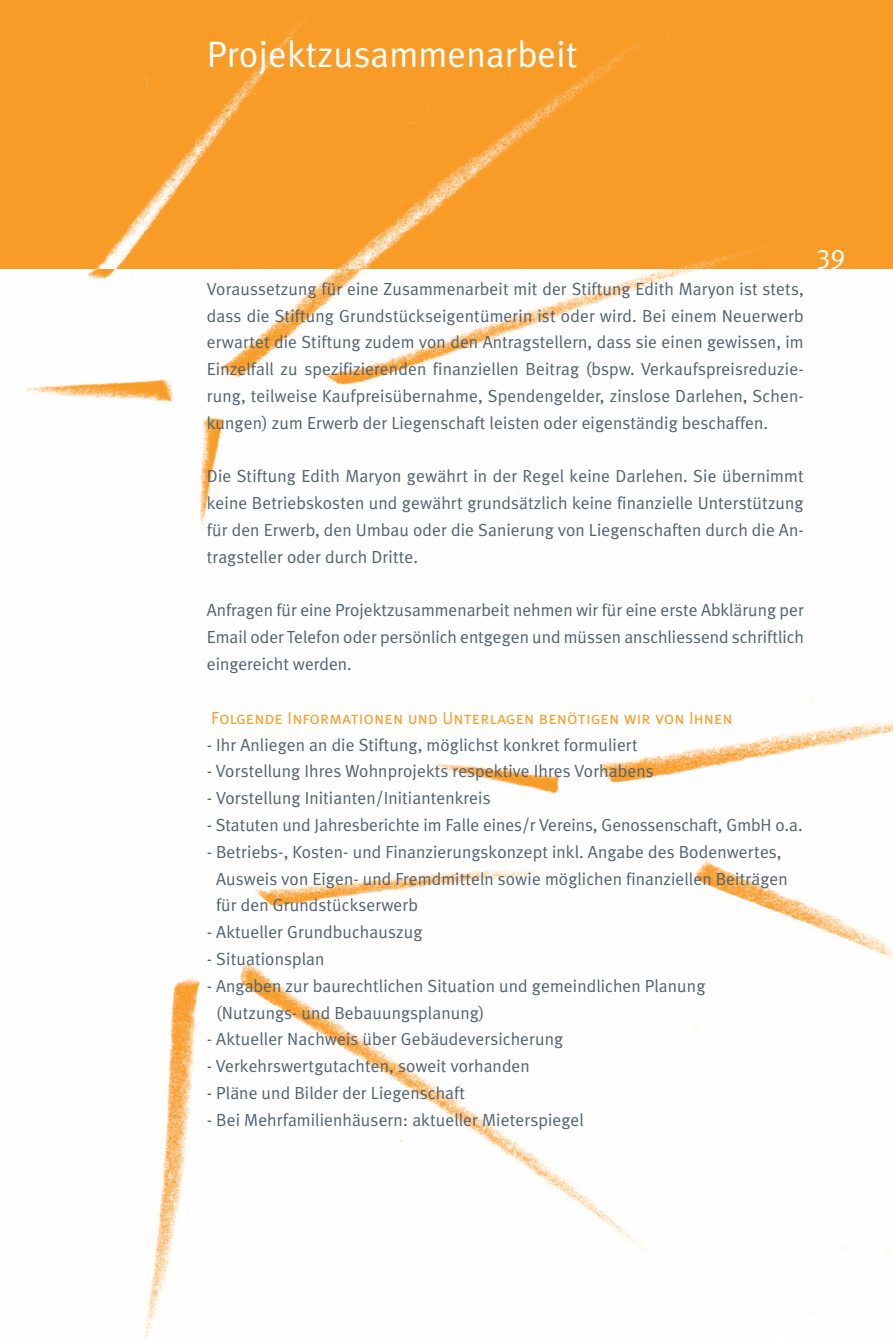
<style>
.page{position:relative;width:893px;height:1340px;background:#fff}
.page>*{position:absolute;margin:0;border:0;box-sizing:border-box;transform-origin:0 0}
.t1{font:36.75px "Meta Plus Normal";letter-spacing:.005em;color:#fff}
.t2{font:27.12px "Meta Plus LF";color:#fff}
.t3{font:17.5px/26.8px "Meta Plus Normal";letter-spacing:.005em;color:#52626f;text-align:justify}
.t4{font:17.5px "Meta Plus Normal Caps";letter-spacing:.005em;color:#f89c27}
</style>
<div class="page">
<img style="left:0;top:268px;width:893px;height:1071px">
<div style="left:0;top:0;width:893px;height:268px;background:#f89c27"></div>
<h1 class="t1" style="left:207px;top:33px;width:372px">Projektzusammenarbeit</h1>
<p class="t3" style="left:207px;top:275px;width:598px">Voraussetzung für eine Zusammenarbeit mit der Stiftung Edith Maryon ist stets, dass die Stiftung Grundstückseigentümerin ist oder wird. Bei einem Neuerwerb erwartet die Stiftung zudem von den Antragstellern, dass sie einen gewissen, im Einzelfall zu spezifizierenden finanziellen Beitrag (bspw. Verkaufspreisreduzie&shy;rung, teilweise Kaufpreisübernahme, Spendengelder, zinslose Darlehen, Schen&shy;kungen) zum Erwerb der Liegenschaft leisten oder eigenständig beschaffen.</p>
<p class="t3" style="left:207px;top:463px;width:598px">Die Stiftung Edith Maryon gewährt in der Regel keine Darlehen. Sie übernimmt keine Betriebskosten und gewährt grundsätzlich keine finanzielle Unterstützung für den Erwerb, den Umbau oder die Sanierung von Liegenschaften durch die An&shy;tragsteller oder durch Dritte.</p>
<p class="t3" style="left:207px;top:597px;width:598px">Anfragen für eine Projektzusammenarbeit nehmen wir für eine erste Abklärung per Email oder Telefon oder persönlich entgegen und müssen anschliessend schriftlich eingereicht werden.</p>
<p class="t4" style="left:211px;top:707px;width:523px">Folgende Informationen und Unterlagen benötigen wir von Ihnen</p>
<p class="t3" style="left:207px;top:730px;width:433px">- Ihr Anliegen an die Stiftung, möglichst konkret formuliert</p>
<p class="t3" style="left:207px;top:757px;width:448px">- Vorstellung Ihres Wohnprojekts respektive Ihres Vorhabens</p>
<p class="t3" style="left:207px;top:784px;width:285px">- Vorstellung Initianten/Initiantenkreis</p>
<p class="t3" style="left:207px;top:811px;width:597px">- Statuten und Jahresberichte im Falle eines/r Vereins, Genossenschaft, GmbH o.a.</p>
<p class="t3" style="left:216px;top:838px;width:573px;text-align:left;text-indent:-9px">- Betriebs-, Kosten- und Finanzierungskonzept inkl. Angabe des Bodenwertes,<br>Ausweis von Eigen- und Fremdmitteln sowie möglichen finanziellen Beiträgen für den Grundstückserwerb</p>
<p class="t3" style="left:207px;top:918px;width:217px">- Aktueller Grundbuchauszug</p>
<p class="t3" style="left:207px;top:945px;width:119px">- Situationsplan</p>
<p class="t3" style="left:216px;top:972px;width:491px;text-indent:-9px">- Angaben zur baurechtlichen Situation und gemeindlichen Planung (Nutzungs- und Bebauungsplanung)</p>
<p class="t3" style="left:207px;top:1025px;width:358px">- Aktueller Nachweis über Gebäudeversicherung</p>
<p class="t3" style="left:207px;top:1052px;width:324px">- Verkehrswertgutachten, soweit vorhanden</p>
<p class="t3" style="left:207px;top:1079px;width:260px">- Pläne und Bilder der Liegenschaft</p>
<p class="t3" style="left:207px;top:1106px;width:379px">- Bei Mehrfamilienhäusern: aktueller Mieterspiegel</p>
<h2 class="t2" style="left:816px;top:243px;width:31px">39</h2>
</div>
